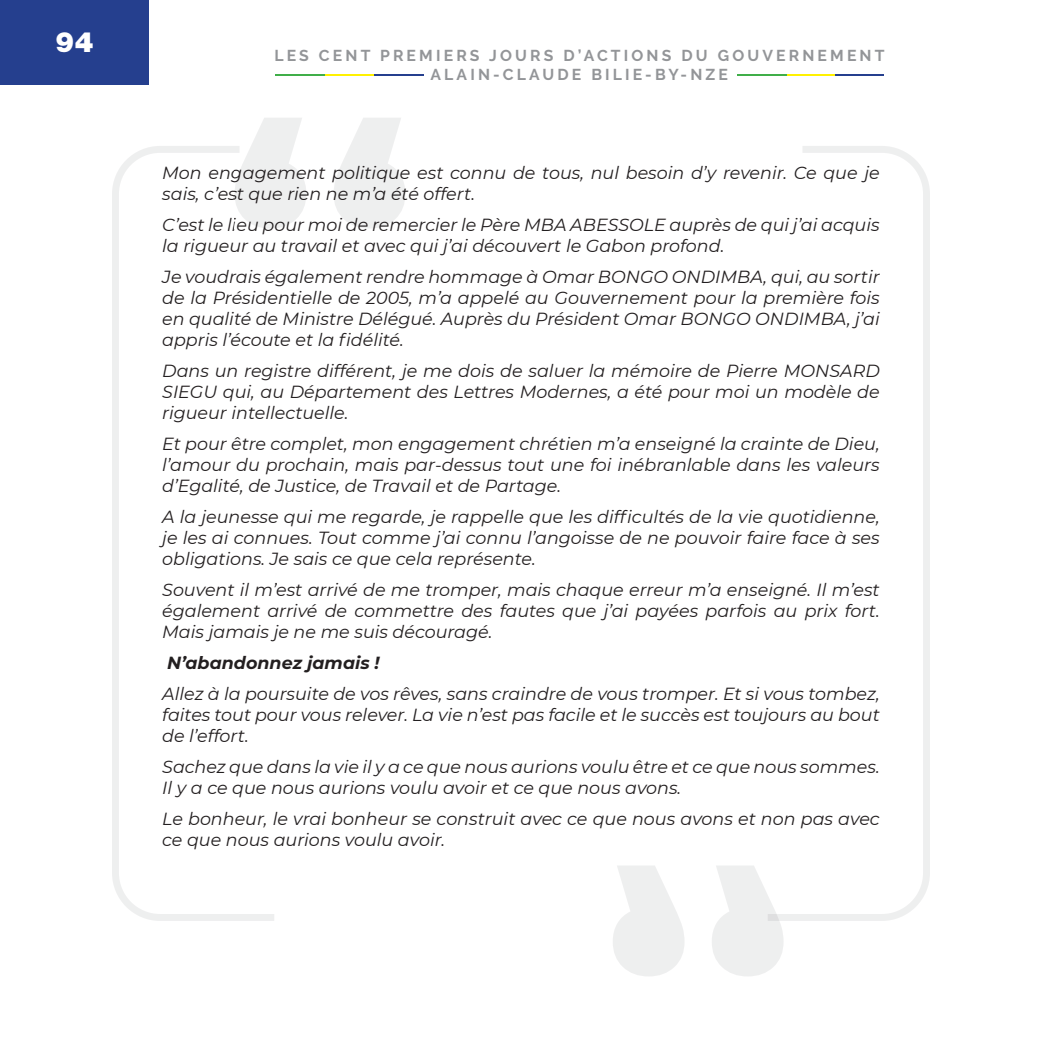
<style>
.page{position:relative;width:1042px;height:1042px;background:#fff}
.page>*{position:absolute;margin:0;border:0;box-sizing:border-box;transform-origin:0 0}
.t1{font:900 28px "Helvetica Neue LT Std";color:#fff}
.t2{font:italic 17.5px/21px "Montserrat";color:#231f20;text-align:justify}
.t3{font:italic 700 17.5px "Montserrat";color:#231f20}
.t4{font:700 15.75px/18.9px "Raleway";letter-spacing:.2em;color:#939598;text-align:center}
</style>
<div class="page">
<div style="left:0;top:0;width:149px;height:84px;background:#253f8e"></div>
<hr style="left:275px;top:74px;width:50px;height:2px;background:#40ae49">
<hr style="left:325px;top:74px;width:50px;height:2px;background:#fff101">
<hr style="left:375px;top:74px;width:49px;height:2px;background:#253f8e">
<hr style="left:737px;top:74px;width:50px;height:2px;background:#40ae49">
<hr style="left:787px;top:74px;width:48px;height:2px;background:#fff101">
<hr style="left:835px;top:74px;width:49px;height:2px;background:#253f8e">
<svg style="left:112px;top:146px;width:162px;height:775px"></svg>
<svg style="left:783px;top:146px;width:147px;height:775px"></svg>
<svg style="left:235px;top:118px;width:170px;height:111px"></svg>
<svg style="left:613px;top:866px;width:170px;height:110px"></svg>
<h1 class="t1" style="left:55px;top:25px;width:39px">94</h1>
<p class="t4" style="left:274px;top:46px;width:611px">LES CENT PREMIERS JOURS D’ACTIONS DU GOUVERNEMENT<br>ALAIN-CLAUDE BILIE-BY-NZE</p>
<p class="t2" style="left:162px;top:162px;width:719px">Mon engagement politique est connu de tous, nul besoin d’y revenir. Ce que je sais, c’est que rien ne m’a été offert.</p>
<p class="t2" style="left:162px;top:214px;width:719px">C’est le lieu pour moi de remercier le Père MBA ABESSOLE auprès de qui j’ai acquis la rigueur au travail et avec qui j’ai découvert le Gabon profond.</p>
<p class="t2" style="left:162px;top:266px;width:719px">Je voudrais également rendre hommage à Omar BONGO ONDIMBA, qui, au sortir de la Présidentielle de 2005, m’a appelé au Gouvernement pour la première fois en qualité de Ministre Délégué. Auprès du Président Omar BONGO ONDIMBA, j’ai appris l’écoute et la fidélité.</p>
<p class="t2" style="left:162px;top:360px;width:719px">Dans un registre différent, je me dois de saluer la mémoire de Pierre MONSARD SIEGU qui, au Département des Lettres Modernes, a été pour moi un modèle de rigueur intellectuelle.</p>
<p class="t2" style="left:162px;top:433px;width:719px">Et pour être complet, mon engagement chrétien m’a enseigné la crainte de Dieu, l’amour du prochain, mais par-dessus tout une foi inébranlable dans les valeurs d’Egalité, de Justice, de Travail et de Partage.</p>
<p class="t2" style="left:162px;top:506px;width:719px">A la jeunesse qui me regarde, je rappelle que les difficultés de la vie quotidienne, je les ai connues. Tout comme j’ai connu l’angoisse de ne pouvoir faire face à ses obligations. Je sais ce que cela représente.</p>
<p class="t2" style="left:162px;top:578px;width:719px">Souvent il m’est arrivé de me tromper, mais chaque erreur m’a enseigné. Il m’est également arrivé de commettre des fautes que j’ai payées parfois au prix fort.<br>Mais jamais je ne me suis découragé.</p>
<p class="t3" style="left:167px;top:650px;width:214px">N’abandonnez jamais !</p>
<p class="t2" style="left:162px;top:682px;width:719px">Allez à la poursuite de vos rêves, sans craindre de vous tromper. Et si vous tombez, faites tout pour vous relever. La vie n’est pas facile et le succès est toujours au bout de l’effort.</p>
<p class="t2" style="left:162px;top:755px;width:719px">Sachez que dans la vie il y a ce que nous aurions voulu être et ce que nous sommes.<br>Il y a ce que nous aurions voulu avoir et ce que nous avons.</p>
<p class="t2" style="left:162px;top:807px;width:719px">Le bonheur, le vrai bonheur se construit avec ce que nous avons et non pas avec ce que nous aurions voulu avoir.</p>
</div>
